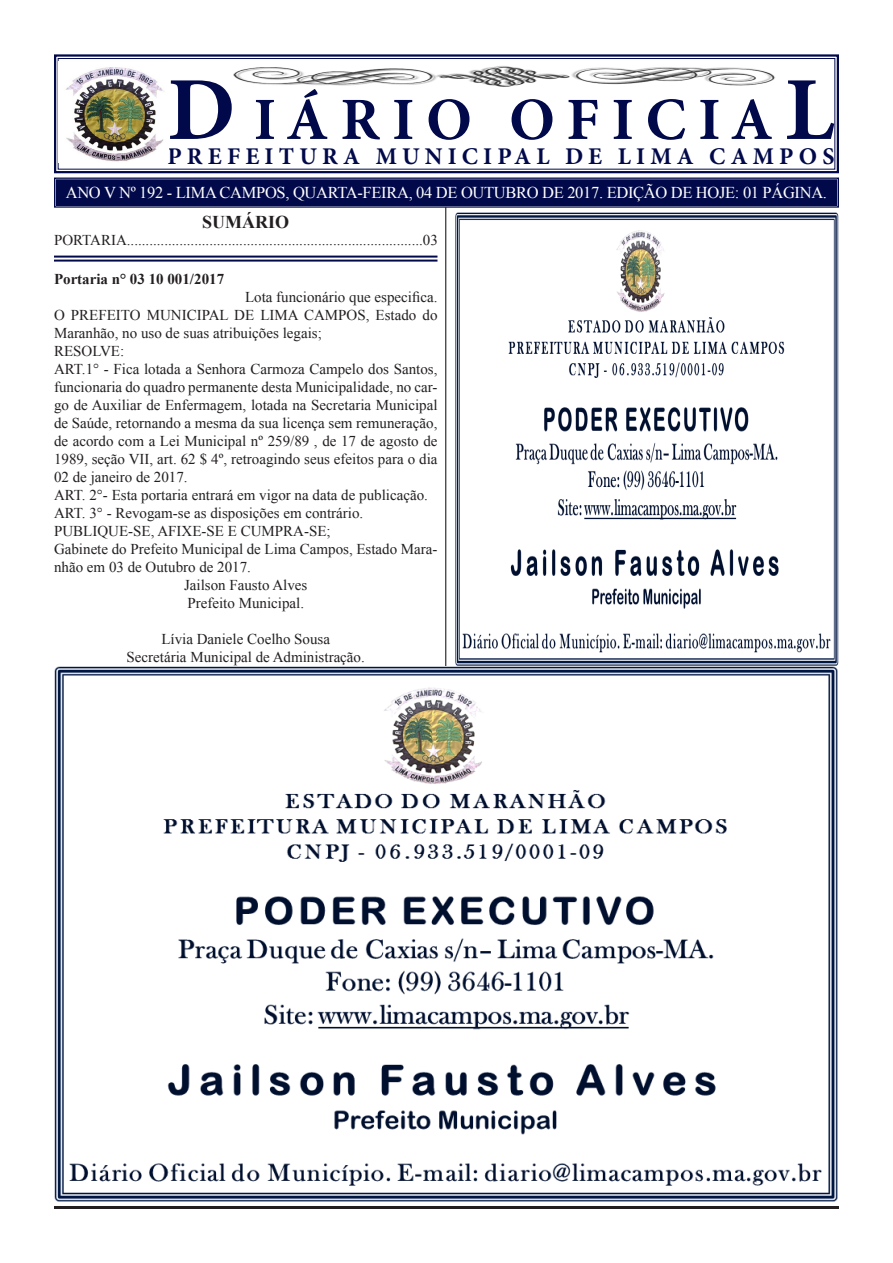
<style>
.page{position:relative;width:893px;height:1263px;background:#fff}
.page>*{position:absolute;margin:0;border:0;box-sizing:border-box;transform-origin:0 0}
.t1{font:700 60px "Minion Pro";letter-spacing:.19em;color:#01094a}
.t2{font:700 24px "Minion Pro";letter-spacing:.215em;color:#01094a}
.t3{font:700 18px "Times New Roman";color:#231f20}
.t4{font:16.5px "Times New Roman";letter-spacing:-.02em;color:#fff}
.t5{font:15px/18px "Times New Roman";color:#231f20}
.t6{font:700 15px "Times New Roman";color:#231f20}
.s1{font-size:90px}
</style>
<div class="page">
<svg style="left:54px;top:54px;width:785px;height:120px"></svg>
<div style="left:58px;top:58px;width:777px;height:112px;border:1px solid #01094a"></div>
<svg style="left:54px;top:177px;width:785px;height:31px;background:#111855"></svg>
<div style="left:56px;top:179px;width:781px;height:27px;border:1px solid #01094a"></div>
<div style="left:57px;top:181px;width:779px;height:23px;border:1px solid #01094a"></div>
<hr style="left:54px;top:1206px;width:785px;height:3px;background:#231f20">
<hr style="left:54px;top:256px;width:383px;height:2px;background:#01094a">
<hr style="left:54px;top:260px;width:383px;height:2px;background:#01094a">
<hr style="left:445px;top:207px;width:1px;height:991px;background:#231f20">
<img style="left:58px;top:62px;width:111px;height:101px">
<img style="left:230px;top:66px;width:550px;height:21px">
<img style="left:455px;top:212px;width:384px;height:455px">
<img style="left:54px;top:667px;width:784px;height:535px">
<p class="t1" style="left:167px;top:77px;width:669px"><span class="s1">D</span>IÁRIO OFICIA<span class="s1">L</span></p>
<p class="t2" style="left:168px;top:140px;width:668px">PREFEITURA MUNICIPAL DE LIMA CAMPOS</p>
<p class="t4" style="left:66px;top:181px;width:763px">ANO V Nº 192 - LIMA CAMPOS, QUARTA-FEIRA, 04 DE OUTUBRO DE 2017. EDIÇÃO DE HOJE: 01 PÁGINA.</p>
<p class="t3" style="left:202px;top:210px;width:88px">SUMÁRIO</p>
<p class="t5" style="left:54px;top:231px;width:385px">PORTARIA...............................................................................03</p>
<p class="t6" style="left:54px;top:269px;width:172px">Portaria n° 03 10 001/2017</p>
<p class="t5" style="left:245px;top:288px;width:194px">Lota funcionário que especifica.</p>
<p class="t5" style="left:54px;top:306px;width:385px">O PREFEITO MUNICIPAL DE LIMA CAMPOS, Estado do<br>Maranhão, no uso de suas atribuições legais;</p>
<p class="t5" style="left:54px;top:342px;width:72px">RESOLVE:</p>
<p class="t5" style="left:54px;top:360px;width:385px;text-align:justify">ART.1° - Fica lotada a Senhora Carmoza Campelo dos Santos, funcionaria do quadro permanente desta Municipalidade, no car&shy;go de Auxiliar de Enfermagem, lotada na Secretaria Municipal de Saúde, retornando a mesma da sua licença sem remuneração, de acordo com a Lei Municipal nº 259/89 , de 17 de agosto de 1989, seção VII, art. 62 $ 4º, retroagindo seus efeitos para o dia 02 de janeiro de 2017.</p>
<p class="t5" style="left:54px;top:486px;width:375px">ART. 2°- Esta portaria entrará em vigor na data de publicação.</p>
<p class="t5" style="left:54px;top:504px;width:311px">ART. 3° - Revogam-se as disposições em contrário.</p>
<p class="t5" style="left:54px;top:522px;width:278px">PUBLIQUE-SE, AFIXE-SE E CUMPRA-SE;</p>
<p class="t5" style="left:54px;top:540px;width:385px">Gabinete do Prefeito Municipal de Lima Campos, Estado Mara&shy;nhão em 03 de Outubro de 2017.</p>
<p class="t5" style="left:184px;top:576px;width:125px">Jailson Fausto Alves</p>
<p class="t5" style="left:187px;top:594px;width:118px">Prefeito Municipal.</p>
<p class="t5" style="left:161px;top:630px;width:170px">Lívia Daniele Coelho Sousa</p>
<p class="t5" style="left:127px;top:648px;width:240px">Secretária Municipal de Administração.</p>
</div>
